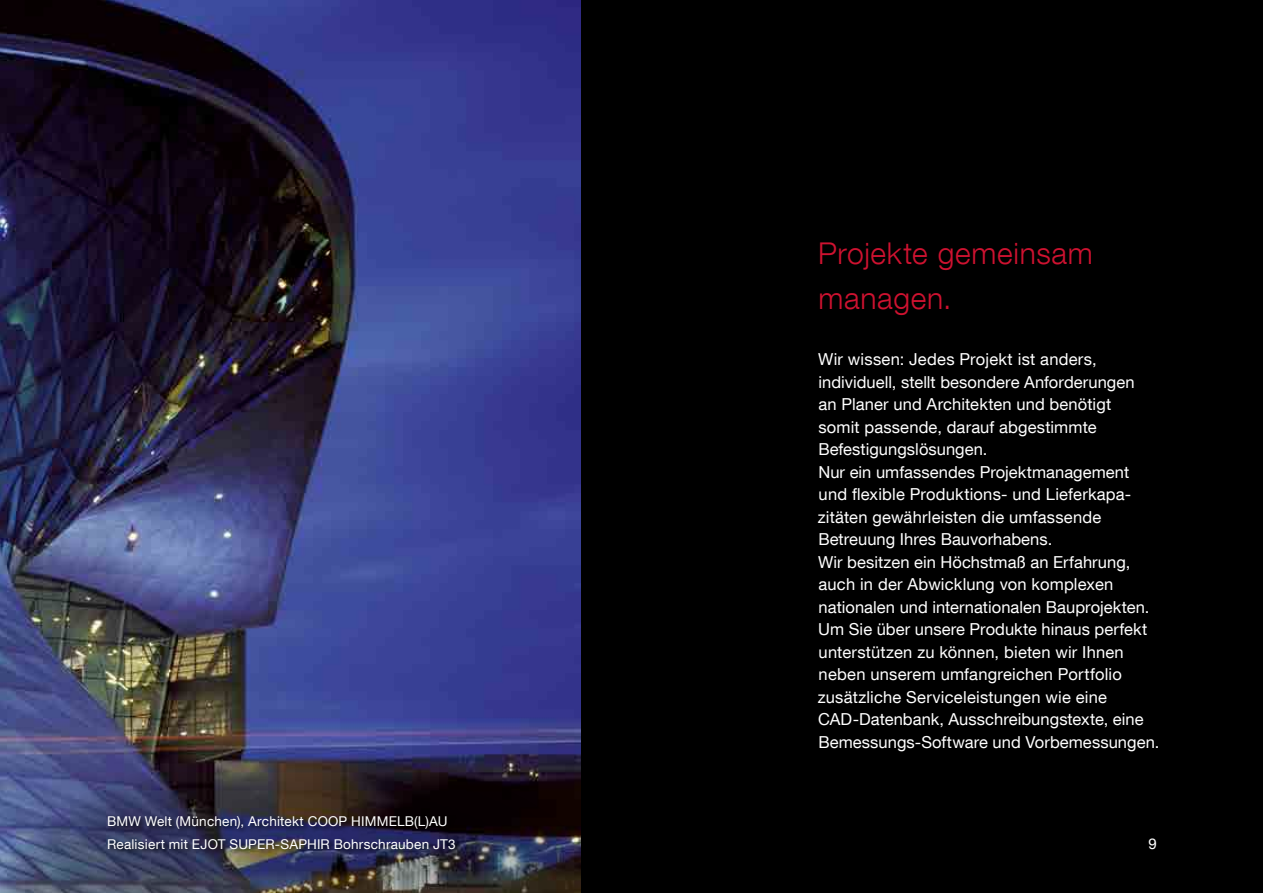
<style>
.page{position:relative;width:1263px;height:893px;background:#000}
.page>*{position:absolute;margin:0;border:0;box-sizing:border-box;transform-origin:0 0}
.t1{font:300 30px/45px "Helvetica Neue LT Com";letter-spacing:.025em;color:#ce1230}
.t2{font:16.5px/22.5px "Helvetica Neue LT Com";letter-spacing:.005em;color:#fff}
.t3{font:15px "Helvetica Neue LT Com";color:#fff}
.t4{font:13.5px/22.5px "Helvetica Neue LT Com";letter-spacing:.015em;color:#fff}
</style>
<div class="page">
<img style="left:0;top:0;width:581px;height:749px">
<img style="left:0;top:749px;width:581px;height:144px">
<div style="left:107px;top:815px;width:355px;height:40px;background:#000;opacity:.75"></div>
<p class="t4" style="left:107px;top:810px;width:350px">BMW Welt (München), Architekt COOP HIMMELB(L)AU<br>Realisiert mit EJOT SUPER-SAPHIR Bohrschrauben JT3</p>
<h1 class="t1" style="left:818px;top:230px;width:276px">Projekte gemeinsam managen.</h1>
<p class="t2" style="left:818px;top:348px;width:343px">Wir wissen: Jedes Projekt ist anders, individuell, stellt besondere Anforderungen<br>an Planer und Architekten und benötigt<br>somit passende, darauf abgestimmte Befestigungslösungen.<br>Nur ein umfassendes Projektmanagement und flexible Produktions- und Lieferkapa&shy;zitäten gewährleisten die umfassende Betreuung Ihres Bauvorhabens.<br>Wir besitzen ein Höchstmaß an Erfahrung, auch in der Abwicklung von komplexen nationalen und internationalen Bauprojekten.<br>Um Sie über unsere Produkte hinaus perfekt unterstützen zu können, bieten wir Ihnen neben unserem umfangreichen Portfolio zusätzliche Serviceleistungen wie eine CAD-Datenbank, Ausschreibungstexte, eine Bemessungs-Software und Vorbemessungen.</p>
<p class="t3" style="left:1148px;top:834px;width:10px">9</p>
</div>
